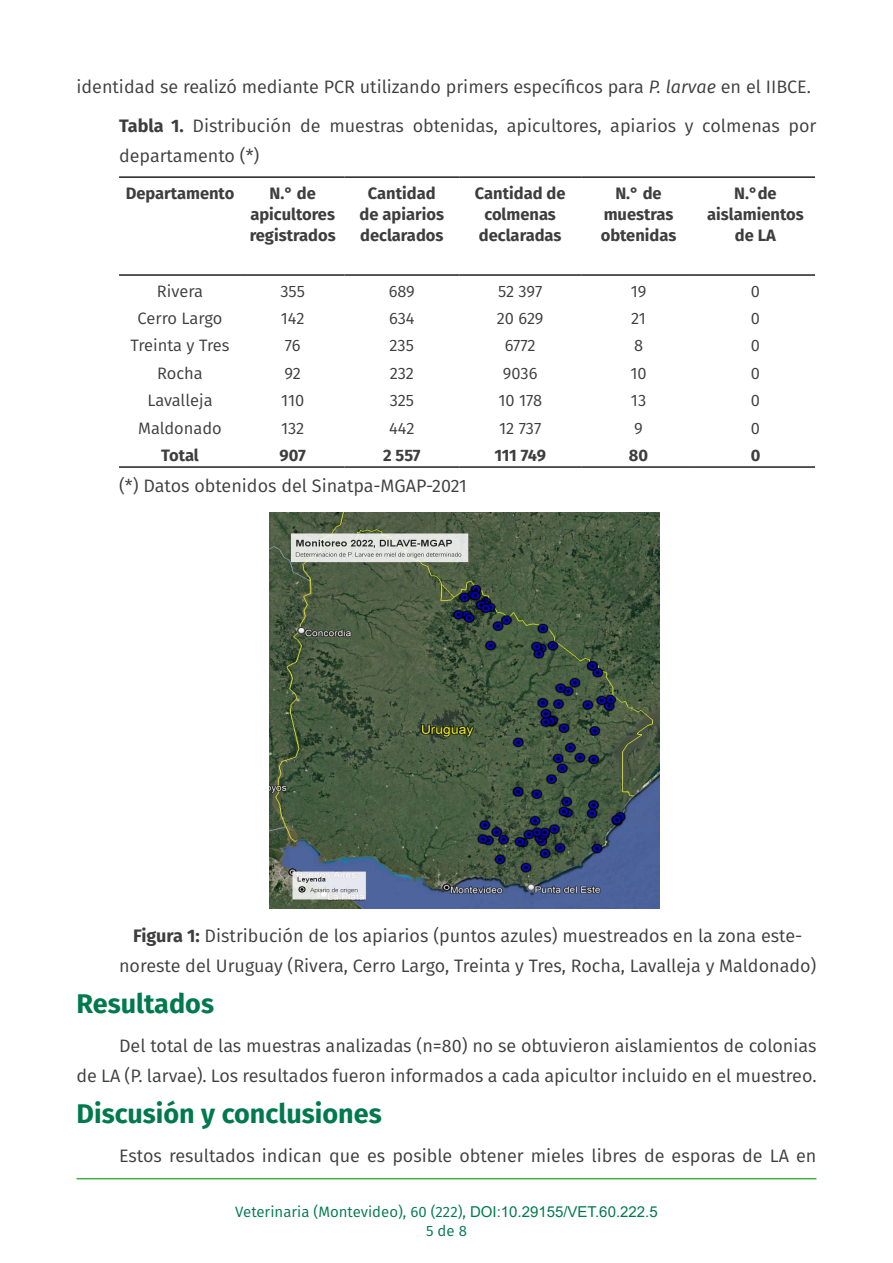
<style>
.page{position:relative;width:893px;height:1263px;background:#fff}
.page>*{position:absolute;margin:0;border:0;box-sizing:border-box;transform-origin:0 0}
.t1{font:700 27px "Fira Sans";color:#00794e}
.t2{font:18px/30px "Fira Sans";color:#3e3e3f}
.t3{font:700 16.5px/21px "Fira Sans";color:#3e3e3f;text-align:center}
.t4{font:16.5px "Fira Sans";letter-spacing:-.005em;color:#3e3e3f}
.t5{font:15px/19.5px "Fira Sans";color:#00794e;text-align:center}
.s1{font-style:italic}
.s2{font-weight:700}
.s3{font-family:"Arial"}
</style>
<div class="page">
<hr style="left:77px;top:1178px;width:739px;height:1px;background:#40ae49">
<hr style="left:119px;top:176px;width:122px;height:2px;background:#231f20">
<hr style="left:241px;top:176px;width:103px;height:2px;background:#231f20">
<hr style="left:344px;top:176px;width:115px;height:2px;background:#231f20">
<hr style="left:459px;top:176px;width:122px;height:2px;background:#231f20">
<hr style="left:581px;top:176px;width:115px;height:2px;background:#231f20">
<hr style="left:696px;top:176px;width:119px;height:2px;background:#231f20">
<hr style="left:119px;top:274px;width:122px;height:2px;background:#231f20">
<hr style="left:241px;top:274px;width:103px;height:2px;background:#231f20">
<hr style="left:344px;top:274px;width:115px;height:2px;background:#231f20">
<hr style="left:459px;top:274px;width:122px;height:2px;background:#231f20">
<hr style="left:581px;top:274px;width:115px;height:2px;background:#231f20">
<hr style="left:696px;top:274px;width:119px;height:2px;background:#231f20">
<hr style="left:119px;top:466px;width:122px;height:2px;background:#231f20">
<hr style="left:241px;top:466px;width:103px;height:2px;background:#231f20">
<hr style="left:344px;top:466px;width:115px;height:2px;background:#231f20">
<hr style="left:459px;top:466px;width:122px;height:2px;background:#231f20">
<hr style="left:581px;top:466px;width:115px;height:2px;background:#231f20">
<hr style="left:696px;top:466px;width:119px;height:2px;background:#231f20">
<img style="left:269px;top:512px;width:391px;height:396px">
<p class="t2" style="left:119px;top:67px;width:699px;line-height:38.5px;text-indent:-43px">identidad se realizó mediante PCR utilizando primers específicos para <span class="s1">P. larvae</span> en el IIBCE.<br><span class="s2">Tabla 1.</span> Distribución de muestras obtenidas, apicultores, apiarios y colmenas por</p>
<p class="t2" style="left:119px;top:140px;width:142px">departamento (*)</p>
<p class="t3" style="left:126px;top:181px;width:110px">Departamento</p>
<p class="t3" style="left:250px;top:181px;width:87px">N.° de apicultores registrados</p>
<p class="t3" style="left:360px;top:181px;width:86px">Cantidad de apiarios declarados</p>
<p class="t3" style="left:475px;top:181px;width:92px">Cantidad de colmenas declaradas</p>
<p class="t3" style="left:601px;top:181px;width:77px">N.° de muestras obtenidas</p>
<p class="t3" style="left:707px;top:181px;width:98px">N.°de aislamientos de LA</p>
<p class="t4" style="left:157px;top:278px;width:48px">Rivera</p>
<p class="t4" style="left:280px;top:278px;width:26px">355</p>
<p class="t4" style="left:389px;top:278px;width:28px">689</p>
<p class="t4" style="left:498px;top:278px;width:46px">52 397</p>
<p class="t4" style="left:631px;top:278px;width:17px">19</p>
<p class="t4" style="left:751px;top:278px;width:11px">0</p>
<p class="t4" style="left:138px;top:306px;width:86px">Cerro Largo</p>
<p class="t4" style="left:281px;top:306px;width:25px">142</p>
<p class="t4" style="left:389px;top:306px;width:27px">634</p>
<p class="t4" style="left:497px;top:306px;width:48px">20 629</p>
<p class="t4" style="left:631px;top:306px;width:16px">21</p>
<p class="t4" style="left:751px;top:306px;width:11px">0</p>
<p class="t4" style="left:131px;top:333px;width:100px">Treinta y Tres</p>
<p class="t4" style="left:285px;top:333px;width:17px">76</p>
<p class="t4" style="left:390px;top:333px;width:26px">235</p>
<p class="t4" style="left:505px;top:333px;width:32px">6772</p>
<p class="t4" style="left:634px;top:333px;width:11px">8</p>
<p class="t4" style="left:751px;top:333px;width:11px">0</p>
<p class="t4" style="left:157px;top:361px;width:47px">Rocha</p>
<p class="t4" style="left:285px;top:361px;width:18px">92</p>
<p class="t4" style="left:390px;top:361px;width:26px">232</p>
<p class="t4" style="left:503px;top:361px;width:36px">9036</p>
<p class="t4" style="left:630px;top:361px;width:18px">10</p>
<p class="t4" style="left:751px;top:361px;width:11px">0</p>
<p class="t4" style="left:147px;top:388px;width:67px">Lavalleja</p>
<p class="t4" style="left:281px;top:388px;width:25px">110</p>
<p class="t4" style="left:390px;top:388px;width:26px">325</p>
<p class="t4" style="left:498px;top:388px;width:45px">10 178</p>
<p class="t4" style="left:631px;top:388px;width:17px">13</p>
<p class="t4" style="left:751px;top:388px;width:11px">0</p>
<p class="t4" style="left:138px;top:416px;width:85px">Maldonado</p>
<p class="t4" style="left:281px;top:416px;width:25px">132</p>
<p class="t4" style="left:389px;top:416px;width:27px">442</p>
<p class="t4" style="left:499px;top:416px;width:44px">12 737</p>
<p class="t4" style="left:634px;top:416px;width:10px">9</p>
<p class="t4" style="left:751px;top:416px;width:11px">0</p>
<p class="t3" style="left:161px;top:444px;width:39px">Total</p>
<p class="t3" style="left:280px;top:444px;width:28px">907</p>
<p class="t3" style="left:383px;top:444px;width:39px">2 557</p>
<p class="t3" style="left:494px;top:444px;width:53px">111 749</p>
<p class="t3" style="left:629px;top:444px;width:21px">80</p>
<p class="t3" style="left:751px;top:444px;width:11px">0</p>
<p class="t2" style="left:119px;top:470px;width:349px">(*) Datos obtenidos del Sinatpa-MGAP-2021</p>
<p class="t2" style="left:119px;top:920px;width:699px;text-align:center"><span class="s2">Figura 1:</span> Distribución de los apiarios (puntos azules) muestreados en la zona este&shy;noreste del Uruguay (Rivera, Cerro Largo, Treinta y Tres, Rocha, Lavalleja y Maldonado)</p>
<h1 class="t1" style="left:77px;top:981px;width:139px">Resultados</h1>
<p class="t2" style="left:77px;top:1030px;width:741px;text-align:right">Del total de las muestras analizadas (n=80) no se obtuvieron aislamientos de colonias<br>de LA (P. larvae). Los resultados fueron informados a cada apicultor incluido en el muestreo.</p>
<h1 class="t1" style="left:77px;top:1091px;width:307px">Discusión y conclusiones</h1>
<p class="t2" style="left:119px;top:1140px;width:699px">Estos resultados indican que es posible obtener mieles libres de esporas de LA en</p>
<p class="t5" style="left:235px;top:1201px;width:424px">Veterinaria (Montevideo), 60 (222), <span class="s3">DOI:10.29155/VET.60.222.5<br></span>5 de 8</p>
</div>
